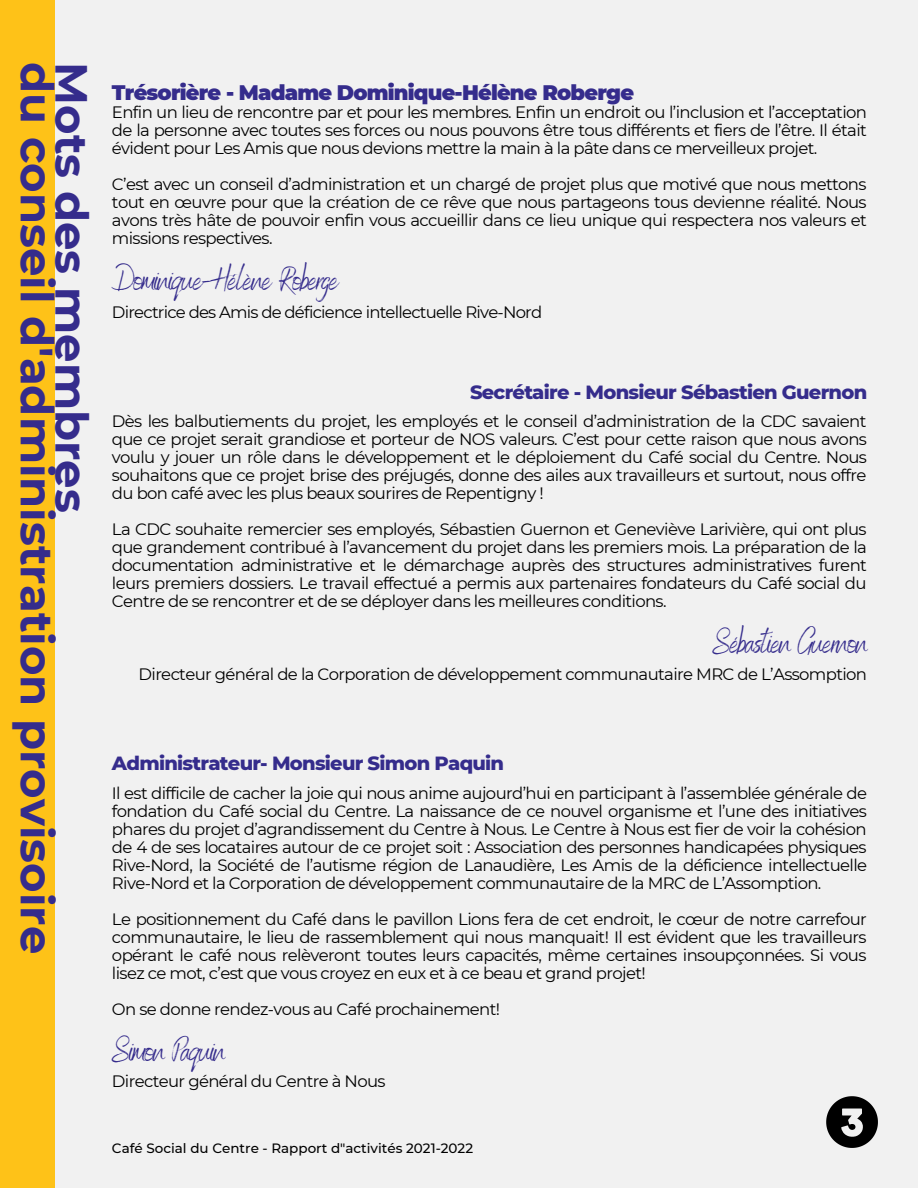
<style>
.page{position:relative;width:918px;height:1188px;background:#f1f1f1}
.page>*{position:absolute;margin:0;border:0;box-sizing:border-box;transform-origin:0 0}
.t1{font:700 45px/35px "Montserrat";color:#352c8c}
.t2{font:33px "Benedict";letter-spacing:-.04em;color:#352c8c}
.t3{font:900 21px "Montserrat";letter-spacing:-.04em;color:#352c8c}
.t4{font:800 19.5px "Montserrat";letter-spacing:-.04em;color:#352c8c}
.t5{font:16.5px/18px "Montserrat";letter-spacing:-.04em;color:#000;text-align:justify}
.t6{font:500 13.5px "Montserrat";color:#000}
</style>
<div class="page">
<div style="left:0;top:0;width:54px;height:1188px;background:#fec218"></div>
<svg style="left:826px;top:1096px;width:52px;height:52px"></svg>
<h1 class="t1" style="left:89px;top:62px;width:893px;rotate:90deg">Mots des membres<br>du conseil d'administration provisoire</h1>
<p class="t3" style="left:112px;top:79px;width:524px">Trésorière - Madame Dominique-Hélène Roberge</p>
<p class="t5" style="left:112px;top:103px;width:757px">Enfin un lieu de rencontre par et pour les membres. Enfin un endroit ou l’inclusion et l’acceptation de la personne avec toutes ses forces ou nous pouvons être tous différents et fiers de l’être. Il était évident pour Les Amis que nous devions mettre la main à la pâte dans ce merveilleux projet.</p>
<p class="t5" style="left:112px;top:175px;width:757px">C’est avec un conseil d’administration et un chargé de projet plus que motivé que nous mettons tout en œuvre pour que la création de ce rêve que nous partageons tous devienne réalité. Nous avons très hâte de pouvoir enfin vous accueillir dans ce lieu unique qui respectera nos valeurs et missions respectives.</p>
<h2 class="t2" style="left:112px;top:259px;width:228px">Dominique-Hélène Roberge</h2>
<p class="t5" style="left:112px;top:303px;width:432px">Directrice des Amis de déficience intellectuelle Rive-Nord</p>
<p class="t4" style="left:470px;top:380px;width:399px">Secrétaire - Monsieur Sébastien Guernon</p>
<p class="t5" style="left:112px;top:412px;width:756px">Dès les balbutiements du projet, les employés et le conseil d’administration de la CDC savaient que ce projet serait grandiose et porteur de NOS valeurs. C’est pour cette raison que nous avons voulu y jouer un rôle dans le développement et le déploiement du Café social du Centre. Nous souhaitons que ce projet brise des préjugés, donne des ailes aux travailleurs et surtout, nous offre du bon café avec les plus beaux sourires de Repentigny !</p>
<p class="t5" style="left:112px;top:520px;width:756px">La CDC souhaite remercier ses employés, Sébastien Guernon et Geneviève Larivière, qui ont plus que grandement contribué à l’avancement du projet dans les premiers mois. La préparation de la documentation administrative et le démarchage auprès des structures administratives furent leurs premiers dossiers. Le travail effectué a permis aux partenaires fondateurs du Café social du Centre de se rencontrer et de se déployer dans les meilleures conditions.</p>
<h2 class="t2" style="left:713px;top:622px;width:157px">Sébastien Guernon</h2>
<p class="t5" style="left:139px;top:665px;width:730px">Directeur général de la Corporation de développement communautaire MRC de L’Assomption</p>
<p class="t4" style="left:112px;top:751px;width:394px">Administrateur- Monsieur Simon Paquin</p>
<p class="t5" style="left:112px;top:784px;width:757px">Il est difficile de cacher la joie qui nous anime aujourd’hui en participant à l’assemblée générale de fondation du Café social du Centre. La naissance de ce nouvel organisme et l’une des initiatives phares du projet d’agrandissement du Centre à Nous. Le Centre à Nous est fier de voir la cohésion de 4 de ses locataires autour de ce projet soit : Association des personnes handicapées physiques Rive-Nord, la Société de l’autisme région de Lanaudière, Les Amis de la déficience intellectuelle Rive-Nord et la Corporation de développement communautaire de la MRC de L’Assomption.</p>
<p class="t5" style="left:112px;top:910px;width:756px">Le positionnement du Café dans le pavillon Lions fera de cet endroit, le cœur de notre carrefour communautaire, le lieu de rassemblement qui nous manquait! Il est évident que les travailleurs opérant le café nous relèveront toutes leurs capacités, même certaines insoupçonnées. Si vous lisez ce mot, c’est que vous croyez en eux et à ce beau et grand projet!</p>
<p class="t5" style="left:112px;top:1000px;width:390px">On se donne rendez-vous au Café prochainement!</p>
<h2 class="t2" style="left:112px;top:1029px;width:115px">Simon Paquin</h2>
<p class="t5" style="left:112px;top:1072px;width:275px">Directeur général du Centre à Nous</p>
<p class="t6" style="left:112px;top:1140px;width:363px">Café Social du Centre - Rapport d"activités 2021-2022</p>
</div>
